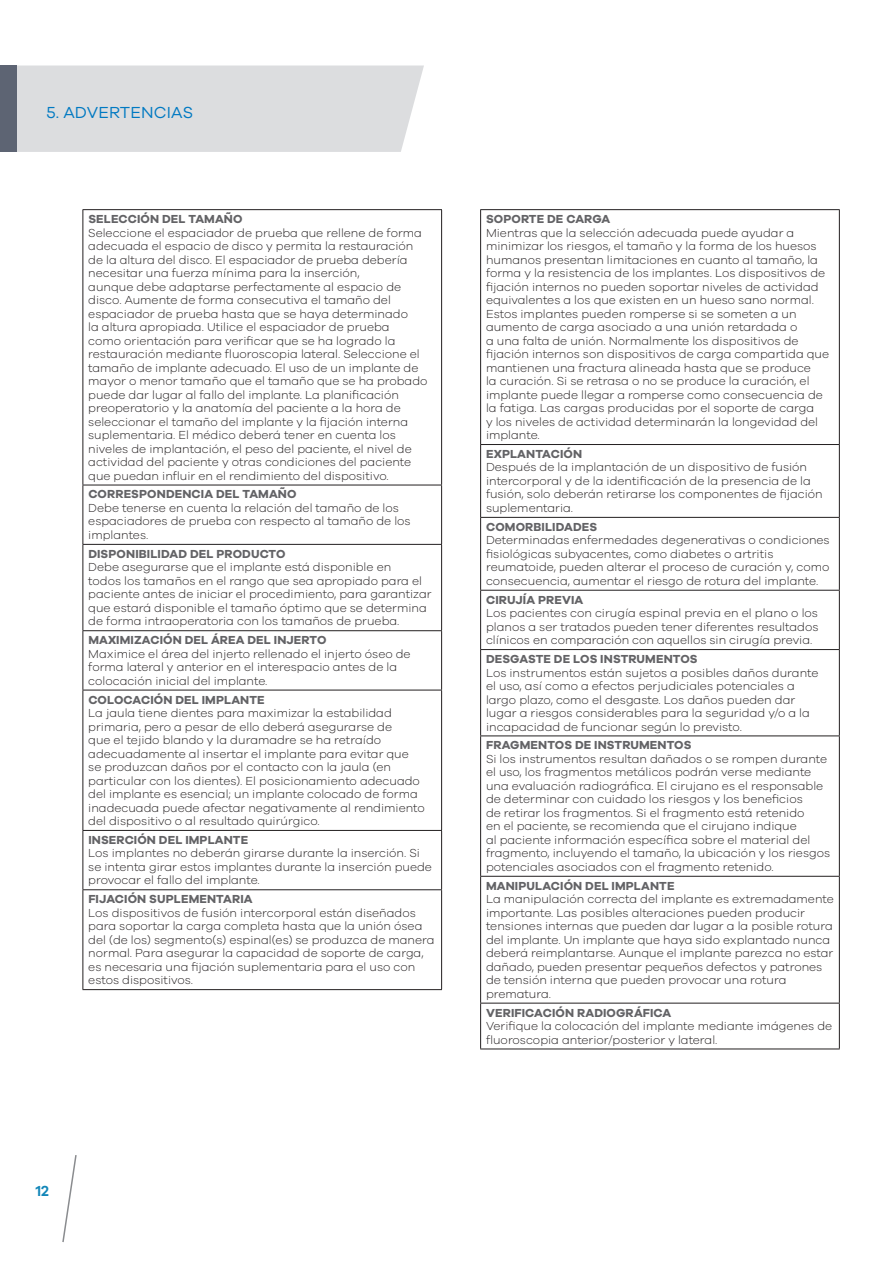
<style>
.page{position:relative;width:893px;height:1263px;background:#fff}
.page>*{position:absolute;margin:0;border:0;box-sizing:border-box;transform-origin:0 0}
.t1{font:16.5px "Galano Grotesque";letter-spacing:.01em;color:#0079c2}
.t2{font:600 15px "Galano Grotesque";color:#1286b8}
.t3{font:300 12px/13.5px "Galano Grotesque";color:#231f20}
.t4{font:700 12px "Galano Grotesque";letter-spacing:.01em;color:#636366}
</style>
<div class="page">
<div style="left:17px;top:65px;width:407px;height:87px;background:#dcdddf"></div>
<svg style="left:62px;top:1155px;width:15px;height:87px"></svg>
<div style="left:0;top:65px;width:17px;height:87px;background:#5d6473"></div>
<hr style="left:82px;top:209px;width:360px;height:1px;background:#231f20">
<hr style="left:82px;top:210px;width:1px;height:275px;background:#231f20">
<hr style="left:441px;top:210px;width:1px;height:275px;background:#231f20">
<hr style="left:82px;top:485px;width:360px;height:1px;background:#231f20">
<hr style="left:82px;top:485px;width:1px;height:59px;background:#231f20">
<hr style="left:441px;top:485px;width:1px;height:59px;background:#231f20">
<hr style="left:82px;top:544px;width:360px;height:1px;background:#231f20">
<hr style="left:82px;top:545px;width:1px;height:85px;background:#231f20">
<hr style="left:441px;top:545px;width:1px;height:85px;background:#231f20">
<hr style="left:82px;top:630px;width:360px;height:1px;background:#231f20">
<hr style="left:82px;top:631px;width:1px;height:59px;background:#231f20">
<hr style="left:441px;top:631px;width:1px;height:59px;background:#231f20">
<hr style="left:82px;top:690px;width:360px;height:1px;background:#231f20">
<hr style="left:82px;top:690px;width:1px;height:140px;background:#231f20">
<hr style="left:441px;top:690px;width:1px;height:140px;background:#231f20">
<hr style="left:82px;top:830px;width:360px;height:1px;background:#231f20">
<hr style="left:82px;top:831px;width:1px;height:58px;background:#231f20">
<hr style="left:441px;top:831px;width:1px;height:58px;background:#231f20">
<hr style="left:82px;top:889px;width:360px;height:1px;background:#231f20">
<hr style="left:82px;top:890px;width:1px;height:99px;background:#231f20">
<hr style="left:441px;top:890px;width:1px;height:99px;background:#231f20">
<hr style="left:82px;top:989px;width:360px;height:1px;background:#231f20">
<hr style="left:480px;top:209px;width:360px;height:1px;background:#231f20">
<hr style="left:480px;top:210px;width:1px;height:234px;background:#231f20">
<hr style="left:839px;top:210px;width:1px;height:234px;background:#231f20">
<hr style="left:480px;top:444px;width:360px;height:1px;background:#231f20">
<hr style="left:480px;top:445px;width:1px;height:72px;background:#231f20">
<hr style="left:839px;top:445px;width:1px;height:72px;background:#231f20">
<hr style="left:480px;top:517px;width:360px;height:1px;background:#231f20">
<hr style="left:480px;top:518px;width:1px;height:72px;background:#231f20">
<hr style="left:839px;top:518px;width:1px;height:72px;background:#231f20">
<hr style="left:480px;top:590px;width:360px;height:1px;background:#231f20">
<hr style="left:480px;top:591px;width:1px;height:58px;background:#231f20">
<hr style="left:839px;top:591px;width:1px;height:58px;background:#231f20">
<hr style="left:480px;top:649px;width:360px;height:1px;background:#231f20">
<hr style="left:480px;top:650px;width:1px;height:85px;background:#231f20">
<hr style="left:839px;top:650px;width:1px;height:85px;background:#231f20">
<hr style="left:480px;top:735px;width:360px;height:1px;background:#231f20">
<hr style="left:480px;top:736px;width:1px;height:140px;background:#231f20">
<hr style="left:839px;top:736px;width:1px;height:140px;background:#231f20">
<hr style="left:480px;top:876px;width:360px;height:1px;background:#231f20">
<hr style="left:480px;top:877px;width:1px;height:126px;background:#231f20">
<hr style="left:839px;top:877px;width:1px;height:126px;background:#231f20">
<hr style="left:480px;top:1003px;width:360px;height:1px;background:#231f20">
<hr style="left:480px;top:1003px;width:1px;height:45px;background:#231f20">
<hr style="left:839px;top:1003px;width:1px;height:45px;background:#231f20">
<hr style="left:480px;top:1048px;width:360px;height:1px;background:#231f20">
<h1 class="t1" style="left:46px;top:102px;width:148px">5. ADVERTENCIAS</h1>
<p class="t4" style="left:88px;top:212px;width:156px">SELECCIÓN DEL TAMAÑO</p>
<p class="t3" style="left:88px;top:225px;width:341px">Seleccione el espaciador de prueba que rellene de forma adecuada el espacio de disco y permita la restauración de la altura del disco. El espaciador de prueba debería necesitar una fuerza mínima para la inserción,<br>aunque debe adaptarse perfectamente al espacio de disco. Aumente de forma consecutiva el tamaño del espaciador de prueba hasta que se haya determinado<br>la altura apropiada. Utilice el espaciador de prueba<br>como orientación para verificar que se ha logrado la restauración mediante fluoroscopia lateral. Seleccione el tamaño de implante adecuado. El uso de un implante de mayor o menor tamaño que el tamaño que se ha probado puede dar lugar al fallo del implante. La planificación preoperatorio y la anatomía del paciente a la hora de seleccionar el tamaño del implante y la fijación interna suplementaria. El médico deberá tener en cuenta los niveles de implantación, el peso del paciente, el nivel de actividad del paciente y otras condiciones del paciente que puedan influir en el rendimiento del dispositivo.</p>
<p class="t4" style="left:88px;top:487px;width:210px">CORRESPONDENCIA DEL TAMAÑO</p>
<p class="t3" style="left:88px;top:501px;width:324px">Debe tenerse en cuenta la relación del tamaño de los espaciadores de prueba con respecto al tamaño de los implantes.</p>
<p class="t4" style="left:88px;top:546px;width:199px">DISPONIBILIDAD DEL PRODUCTO</p>
<p class="t3" style="left:88px;top:560px;width:345px">Debe asegurarse que el implante está disponible en<br>todos los tamaños en el rango que sea apropiado para el paciente antes de iniciar el procedimiento, para garantizar que estará disponible el tamaño óptimo que se determina de forma intraoperatoria con los tamaños de prueba.</p>
<p class="t4" style="left:88px;top:633px;width:240px">MAXIMIZACIÓN DEL ÁREA DEL INJERTO</p>
<p class="t3" style="left:88px;top:646px;width:324px">Maximice el área del injerto rellenado el injerto óseo de forma lateral y anterior en el interespacio antes de la colocación inicial del implante.</p>
<p class="t4" style="left:88px;top:692px;width:178px">COLOCACIÓN DEL IMPLANTE</p>
<p class="t3" style="left:88px;top:706px;width:338px">La jaula tiene dientes para maximizar la estabilidad primaria, pero a pesar de ello deberá asegurarse de<br>que el tejido blando y la duramadre se ha retraído adecuadamente al insertar el implante para evitar que se produzcan daños por el contacto con la jaula (en particular con los dientes). El posicionamiento adecuado del implante es esencial; un implante colocado de forma inadecuada puede afectar negativamente al rendimiento del dispositivo o al resultado quirúrgico.</p>
<p class="t4" style="left:88px;top:832px;width:161px">INSERCIÓN DEL IMPLANTE</p>
<p class="t3" style="left:88px;top:846px;width:345px">Los implantes no deberán girarse durante la inserción. Si se intenta girar estos implantes durante la inserción puede provocar el fallo del implante.</p>
<p class="t4" style="left:88px;top:892px;width:166px">FIJACIÓN SUPLEMENTARIA</p>
<p class="t3" style="left:88px;top:905px;width:348px">Los dispositivos de fusión intercorporal están diseñados para soportar la carga completa hasta que la unión ósea del (de los) segmento(s) espinal(es) se produzca de manera normal. Para asegurar la capacidad de soporte de carga, es necesaria una fijación suplementaria para el uso con estos dispositivos.</p>
<p class="t4" style="left:486px;top:212px;width:126px">SOPORTE DE CARGA</p>
<p class="t3" style="left:486px;top:225px;width:345px">Mientras que la selección adecuada puede ayudar a minimizar los riesgos, el tamaño y la forma de los huesos humanos presentan limitaciones en cuanto al tamaño, la forma y la resistencia de los implantes. Los dispositivos de fijación internos no pueden soportar niveles de actividad equivalentes a los que existen en un hueso sano normal.<br>Estos implantes pueden romperse si se someten a un aumento de carga asociado a una unión retardada o<br>a una falta de unión. Normalmente los dispositivos de fijación internos son dispositivos de carga compartida que mantienen una fractura alineada hasta que se produce<br>la curación. Si se retrasa o no se produce la curación, el implante puede llegar a romperse como consecuencia de la fatiga. Las cargas producidas por el soporte de carga<br>y los niveles de actividad determinarán la longevidad del implante.</p>
<p class="t4" style="left:486px;top:446px;width:98px">EXPLANTACIÓN</p>
<p class="t3" style="left:486px;top:460px;width:338px">Después de la implantación de un dispositivo de fusión intercorporal y de la identificación de la presencia de la fusión, solo deberán retirarse los componentes de fijación suplementaria.</p>
<p class="t4" style="left:486px;top:519px;width:113px">COMORBILIDADES</p>
<p class="t3" style="left:486px;top:533px;width:345px">Determinadas enfermedades degenerativas o condiciones fisiológicas subyacentes, como diabetes o artritis reumatoide, pueden alterar el proceso de curación y, como consecuencia, aumentar el riesgo de rotura del implante.</p>
<p class="t4" style="left:486px;top:592px;width:99px">CIRUJÍA PREVIA</p>
<p class="t3" style="left:486px;top:606px;width:334px;text-align:justify">Los pacientes con cirugía espinal previa en el plano o los planos a ser tratados pueden tener diferentes resultados clínicos en comparación con aquellos sin cirugía previa.</p>
<p class="t4" style="left:486px;top:651px;width:213px">DESGASTE DE LOS INSTRUMENTOS</p>
<p class="t3" style="left:486px;top:665px;width:334px">Los instrumentos están sujetos a posibles daños durante el uso, así como a efectos perjudiciales potenciales a largo plazo, como el desgaste. Los daños pueden dar lugar a riesgos considerables para la seguridad y/o a la incapacidad de funcionar según lo previsto.</p>
<p class="t4" style="left:486px;top:738px;width:207px">FRAGMENTOS DE INSTRUMENTOS</p>
<p class="t3" style="left:486px;top:752px;width:346px">Si los instrumentos resultan dañados o se rompen durante el uso, los fragmentos metálicos podrán verse mediante una evaluación radiográfica. El cirujano es el responsable de determinar con cuidado los riesgos y los beneficios<br>de retirar los fragmentos. Si el fragmento está retenido<br>en el paciente, se recomienda que el cirujano indique<br>al paciente información específica sobre el material del fragmento, incluyendo el tamaño, la ubicación y los riesgos potenciales asociados con el fragmento retenido.</p>
<p class="t4" style="left:486px;top:878px;width:190px">MANIPULACIÓN DEL IMPLANTE</p>
<p class="t3" style="left:486px;top:892px;width:349px">La manipulación correcta del implante es extremadamente importante. Las posibles alteraciones pueden producir tensiones internas que pueden dar lugar a la posible rotura del implante. Un implante que haya sido explantado nunca deberá reimplantarse. Aunque el implante parezca no estar dañado, pueden presentar pequeños defectos y patrones de tensión interna que pueden provocar una rotura prematura.</p>
<p class="t4" style="left:486px;top:1005px;width:187px">VERIFICACIÓN RADIOGRÁFICA</p>
<p class="t3" style="left:486px;top:1019px;width:348px">Verifique la colocación del implante mediante imágenes de fluoroscopia anterior/posterior y lateral.</p>
<p class="t2" style="left:36px;top:1181px;width:15px">12</p>
</div>
